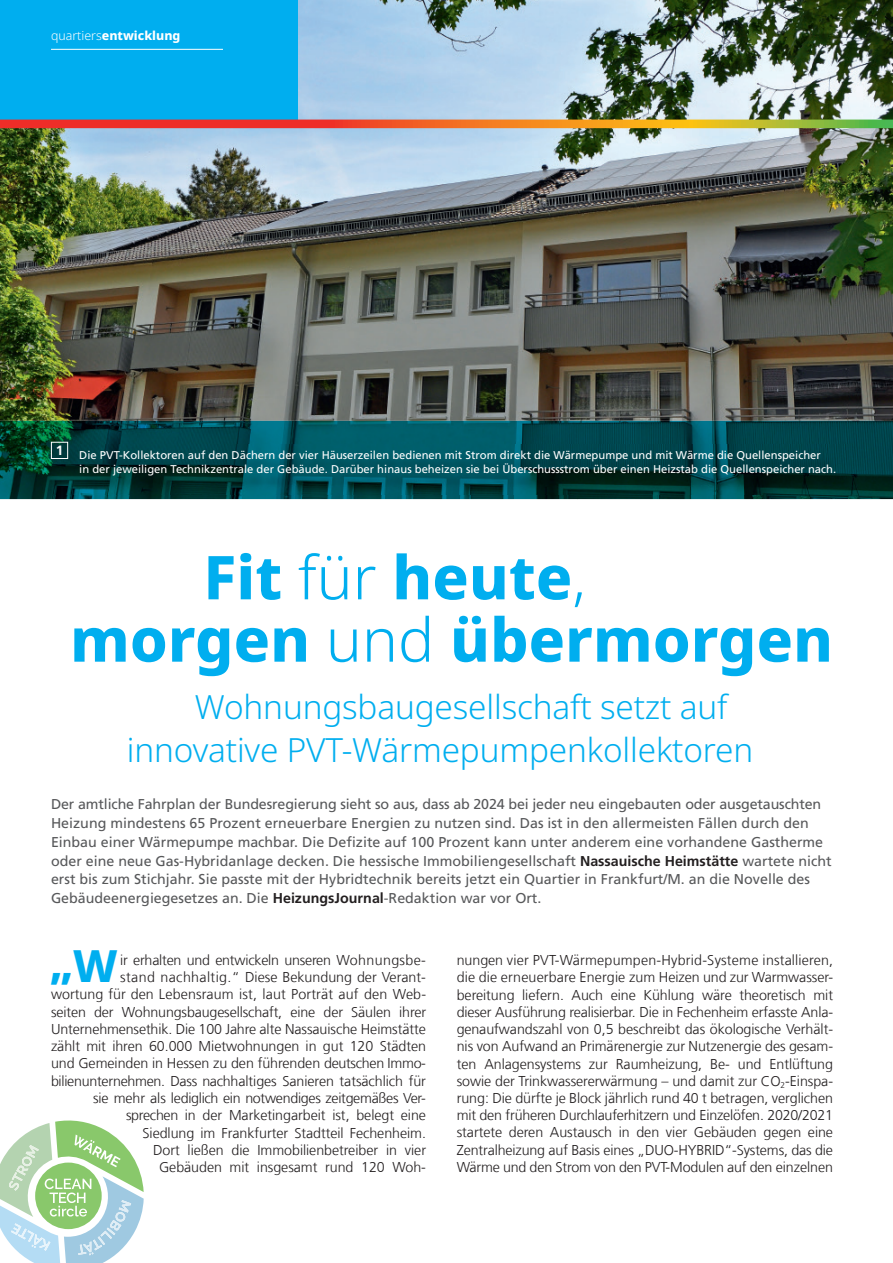
<style>
.page{position:relative;width:893px;height:1263px;background:#fff}
.page>*{position:absolute;margin:0;border:0;box-sizing:border-box;transform-origin:0 0}
.t1{font:800 60.45px "Noto Sans";color:#00aeef}
.t2{font:800 44.4px "Noto Sans";color:#00aeef}
.t3{font:300 33.3px/42.9px "Noto Sans";letter-spacing:-.005em;color:#00aeef}
.t4{font:300 14.25px/17.2px "Frutiger LT Com";letter-spacing:-.005em;color:#231f20;text-align:right}
.t5{font:14.25px/18.8px "Frutiger LT Com";color:#57585a}
.t6{font:700 13.5px "Frutiger LT Com";color:#fff}
.t7{font:800 12.3px "Noto Sans";color:#fff}
.t8{font:11.25px/14.2px "Frutiger LT Com";color:#fff}
.s1{font-weight:300}
.s2{font-weight:700;color:#231f20}
</style>
<div class="page">
<img style="left:0;top:0;width:893px;height:421px">
<img style="left:0;top:421px;width:893px;height:78px">
<svg style="left:0;top:1120px;width:144px;height:143px"></svg>
<div style="left:0;top:0;width:298px;height:126px;background:#00aeef"></div>
<hr style="left:51px;top:49px;width:172px;height:1px;background:#fff">
<img style="left:53px;top:444px;width:800px;height:50px">
<div style="left:51px;top:442px;width:17px;height:17px;border:1px solid #fff"></div>
<svg style="left:0;top:120px;width:893px;height:8px;background:#df6e27"></svg>
<p class="t7" style="left:51px;top:27px;width:131px"><span class="s1">quartiers</span>entwicklung</p>
<p class="t6" style="left:56px;top:442px;width:9px">1</p>
<p class="t8" style="left:79px;top:448px;width:758px">Die PVT-Kollektoren auf den Dächern der vier Häuserzeilen bedienen mit Strom direkt die Wärmepumpe und mit Wärme die Quellenspeicher<br>in der jeweiligen Technikzentrale der Gebäude. Darüber hinaus beheizen sie bei Überschussstrom über einen Heizstab die Quellenspeicher nach.</p>
<h1 class="t1" style="left:203px;top:533px;width:384px">Fit <span class="s1">für</span> heute<span class="s1">,</span></h1>
<h1 class="t1" style="left:70px;top:595px;width:765px">morgen <span class="s1">und</span> übermorgen</h1>
<h3 class="t3" style="left:127px;top:686px;width:628px;text-indent:68px">Wohnungsbaugesellschaft setzt auf innovative PVT-Wärmepumpenkollektoren</h3>
<p class="t5" style="left:51px;top:795px;width:782px">Der amtliche Fahrplan der Bundesregierung sieht so aus, dass ab 2024 bei jeder neu eingebauten oder ausgetauschten Heizung mindestens 65 Prozent erneuerbare Energien zu nutzen sind. Das ist in den allermeisten Fällen durch den Einbau einer Wärmepumpe machbar. Die Defizite auf 100 Prozent kann unter anderem eine vorhandene Gastherme oder eine neue Gas-Hybridanlage decken. Die hessische Immobiliengesellschaft <span class="s2">Nassauische Heimstätte</span> wartete nicht erst bis zum Stichjahr. Sie passte mit der Hybridtechnik bereits jetzt ein Quartier in Frankfurt/M. an die Novelle des Gebäudeenergiegesetzes an. Die <span class="s2">HeizungsJournal</span>-Redaktion war vor Ort.</p>
<h2 class="t2" style="left:50px;top:932px;width:70px">„W</h2>
<p class="t4" style="left:51px;top:951px;width:377px">ir erhalten und entwickeln unseren Wohnungsbe-<br>stand nachhaltig.“ Diese Bekundung der Verant-<br>wortung für den Lebensraum ist, laut Porträt auf den Web&shy;seiten der Wohnungsbaugesellschaft, eine der Säulen ihrer Unternehmensethik. Die 100 Jahre alte Nassauische Heimstätte zählt mit ihren 60.000 Mietwohnungen in gut 120 Städten und Gemeinden in Hessen zu den führenden deutschen Immo&shy;bilienunternehmen. Dass nachhaltiges Sanieren tatsächlich für sie mehr als lediglich ein notwendiges zeitgemäßes Ver&shy;sprechen in der Marketingarbeit ist, belegt eine<br>Siedlung im Frankfurter Stadtteil Fechenheim.<br>Dort ließen die Immobilienbetreiber in vier<br>Gebäuden mit insgesamt rund 120 Woh-</p>
<p class="t4" style="left:457px;top:951px;width:378px;text-align:justify">nungen vier PVT-Wärmepumpen-Hybrid-Systeme installieren, die die erneuerbare Energie zum Heizen und zur Warmwasser&shy;bereitung liefern. Auch eine Kühlung wäre theoretisch mit dieser Ausführung realisierbar. Die in Fechenheim erfasste Anla&shy;genaufwandszahl von 0,5 beschreibt das ökologische Verhält&shy;nis von Aufwand an Primärenergie zur Nutzenergie des gesam&shy;ten Anlagensystems zur Raumheizung, Be- und Entlüftung sowie der Trinkwassererwärmung – und damit zur CO<sub>2</sub>-Einspa&shy;rung: Die dürfte je Block jährlich rund 40 t betragen, verglichen mit den früheren Durchlauferhitzern und Einzelöfen. 2020/2021 startete deren Austausch in den vier Gebäuden gegen eine Zentralheizung auf Basis eines „DUO-HYBRID“-Systems, das die Wärme und den Strom von den PVT-Modulen auf den einzelnen</p>
</div>
